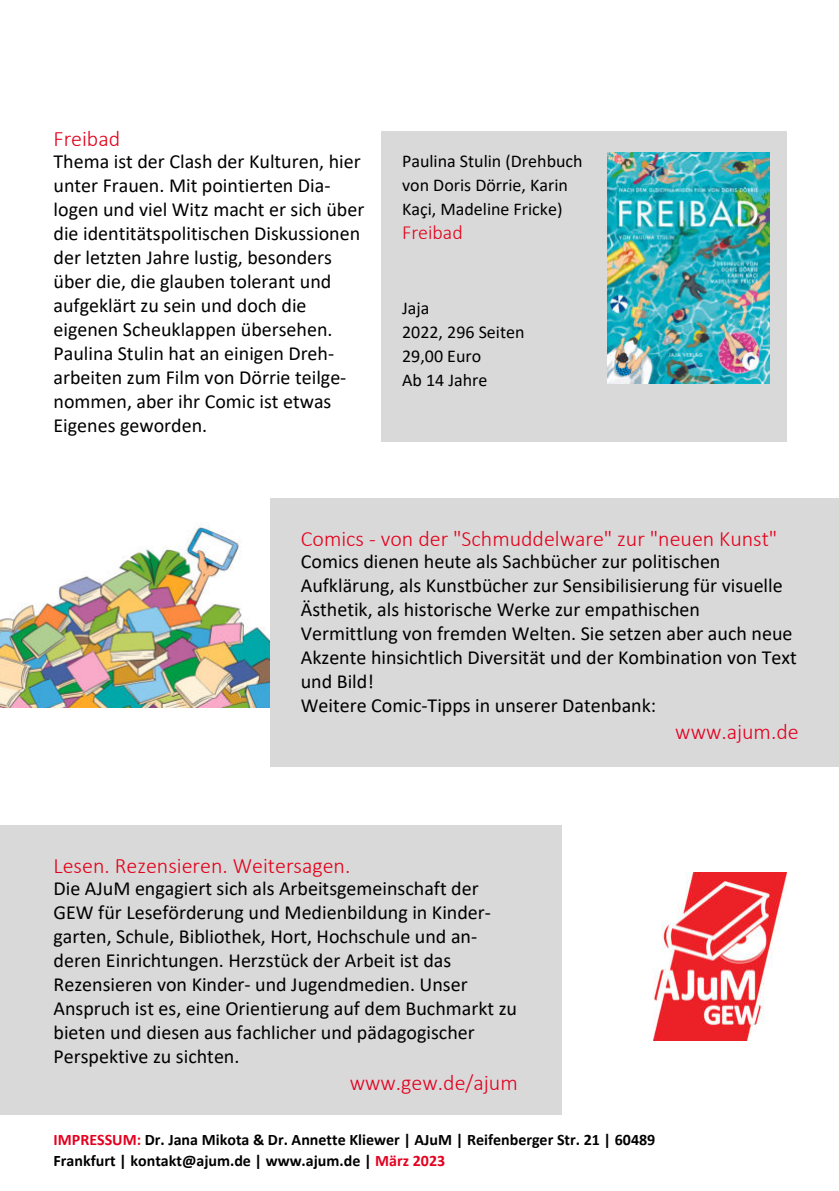
<style>
.page{position:relative;width:839px;height:1191px;background:#fff}
.page>*{position:absolute;margin:0;border:0;box-sizing:border-box;transform-origin:0 0}
.t1{font:300 22px "Calibri";color:#e3001a}
.t2{font:300 22px "Calibri";color:#e3001f}
.t3{font:20px/24px "Calibri";color:#000}
.t4{font:300 20px "Calibri";color:#e3001a}
.t5{font:18px/24px "Calibri";color:#000}
.t6{font:700 16px/21.4px "Calibri";color:#000}
.s1{color:#e3001f}
</style>
<div class="page">
<div style="left:0;top:825px;width:562px;height:289px;background:#d9d9d9"></div>
<img style="left:653px;top:873px;width:133px;height:168px">
<div style="left:381px;top:131px;width:406px;height:310px;background:#d9d9d9"></div>
<img style="left:0;top:522px;width:270px;height:185px">
<div style="left:270px;top:499px;width:568px;height:268px;background:#d9d9d9"></div>
<img style="left:607px;top:152px;width:162px;height:231px">
<p class="t1" style="left:54px;top:125px;width:68px">Freibad</p>
<p class="t3" style="left:54px;top:149px;width:312px">Thema ist der Clash der Kulturen, hier unter Frauen. Mit pointierten Dia&shy;logen und viel Witz macht er sich über die identitätspolitischen Diskussionen der letzten Jahre lustig, besonders über die, die glauben tolerant und aufgeklärt zu sein und doch die eigenen Scheuklappen übersehen.<br>Paulina Stulin hat an einigen Dreh&shy;arbeiten zum Film von Dörrie teilge&shy;nommen, aber ihr Comic ist etwas Eigenes geworden.</p>
<p class="t5" style="left:402px;top:149px;width:182px">Paulina Stulin (Drehbuch von Doris Dörrie, Karin<br>Kaçi, Madeline Fricke)</p>
<p class="t4" style="left:402px;top:220px;width:62px">Freibad</p>
<p class="t5" style="left:402px;top:296px;width:124px">Jaja<br>2022, 296 Seiten<br>29,00 Euro<br>Ab 14 Jahre</p>
<p class="t1" style="left:301px;top:525px;width:478px">Comics - von der "Schmuddelware" zur "neuen Kunst"</p>
<p class="t3" style="left:301px;top:549px;width:497px">Comics dienen heute als Sachbücher zur politischen Aufklärung, als Kunstbücher zur Sensibilisierung für visuelle Ästhetik, als historische Werke zur empathischen Vermittlung von fremden Welten. Sie setzen aber auch neue Akzente hinsichtlich Diversität und der Kombination von Text und Bild!<br>Weitere Comic-Tipps in unserer Datenbank:</p>
<p class="t2" style="left:675px;top:718px;width:125px">www.ajum.de</p>
<p class="t1" style="left:54px;top:852px;width:298px">Lesen. Rezensieren. Weitersagen.</p>
<p class="t3" style="left:54px;top:876px;width:465px">Die AJuM engagiert sich als Arbeitsgemeinschaft der GEW für Leseförderung und Medienbildung in Kinder&shy;garten, Schule, Bibliothek, Hort, Hochschule und an&shy;deren Einrichtungen. Herzstück der Arbeit ist das Rezensieren von Kinder- und Jugendmedien. Unser Anspruch ist es, eine Orientierung auf dem Buchmarkt zu bieten und diesen aus fachlicher und pädagogischer Perspektive zu sichten.</p>
<p class="t2" style="left:350px;top:1070px;width:169px">www.gew.de/ajum</p>
<p class="t6" style="left:54px;top:1129px;width:603px"><span class="s1">IMPRESSUM:</span> Dr. Jana Mikota &amp; Dr. Annette Kliewer | AJuM | Reifenberger Str. 21 | 60489<br>Frankfurt | kontakt@ajum.de | www.ajum.de | <span class="s1">März 2023</span></p>
</div>
